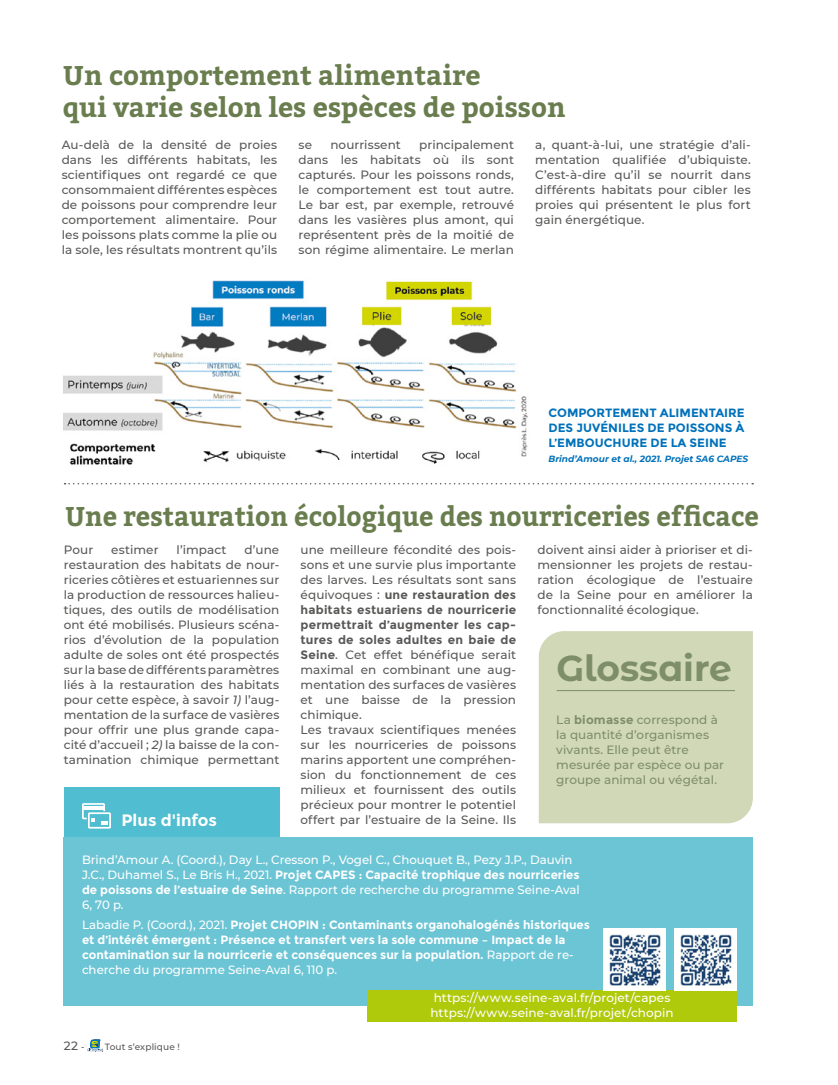
<style>
.page{position:relative;width:838px;height:1085px;background:#fff}
.page>*{position:absolute;margin:0;border:0;box-sizing:border-box;transform-origin:0 0}
.t1{font:700 36px "Montserrat Alternates";color:#7e8e69}
.t2{font:700 27px/32.4px "Bitter";color:#697d4e}
.t3{font:700 27px "Bitter";color:#697d4e;scale:.95 1}
.t4{font:700 16.5px "Montserrat";color:#fff}
.t5{font:500 12px/15px "Montserrat";letter-spacing:.005em;color:#595857;text-align:justify}
.t6{font:500 12px/15px "Montserrat";color:#fff}
.t7{font:700 12px/15px "Montserrat";color:#fff}
.t8{font:500 12px/15px "Montserrat";letter-spacing:.005em;color:#7e8e69}
.t9{font:700 12px/15px "Montserrat";color:#0071ba;text-align:justify}
.t10{font:italic 700 9px "Montserrat";color:#0071ba}
.t11{font:500 9px "Montserrat";letter-spacing:.015em;color:#595857}
.s1{font-style:italic}
.s2{font-weight:700}
.s3{font-weight:500}
.s4{font-size:9px}
</style>
<div class="page">
<svg style="left:87px;top:1039px;width:16px;height:13px"></svg>
<img style="left:64px;top:280px;width:464px;height:185px">
<div style="left:64px;top:787px;width:215px;height:49px;background:#50bed0"></div>
<div style="left:64px;top:836px;width:689px;height:169px;background:#6cc5d5"></div>
<svg style="left:82px;top:803px;width:29px;height:25px"></svg>
<div style="left:367px;top:989px;width:369px;height:31px;background:#afca0b"></div>
<img style="left:674px;top:928px;width:62px;height:61px">
<img style="left:603px;top:928px;width:62px;height:61px">
<div style="left:539px;top:631px;width:214px;height:192px;background:#d1d8b8"></div>
<hr style="left:556px;top:690px;width:179px;height:1px;background:#7e8e69">
<svg style="left:65px;top:483px;width:688px;height:1px"></svg>
<hr style="left:837px;top:0;width:1px;height:472px;background:#ec88b5">
<p class="t2" style="left:63px;top:60px;width:504px">Un comportement alimentaire<br>qui varie selon les espèces de poisson</p>
<p class="t5" style="left:62px;top:137px;width:217px">Au-delà de la densité de proies dans les différents habitats, les scientifiques ont regardé ce que consommaient différentes espèces de poissons pour comprendre leur comportement alimentaire. Pour les poissons plats comme la plie ou la sole, les résultats montrent qu’ils</p>
<p class="t5" style="left:298px;top:137px;width:15px">se</p>
<p class="t5" style="left:330px;top:137px;width:72px">nourrissent</p>
<p class="t5" style="left:298px;top:137px;width:217px;text-indent:121px">principalement dans les habitats où ils sont capturés. Pour les poissons ronds, le comportement est tout autre.<br>Le bar est, par exemple, retrouvé dans les vasières plus amont, qui représentent près de la moitié de son régime alimentaire. Le merlan</p>
<p class="t5" style="left:535px;top:137px;width:217px">a, quant-à-lui, une stratégie d’ali&shy;mentation qualifiée d’ubiquiste.<br>C’est-à-dire qu’il se nourrit dans différents habitats pour cibler les proies qui présentent le plus fort gain énergétique.</p>
<p class="t9" style="left:548px;top:405px;width:198px">COMPORTEMENT ALIMENTAIRE DES JUVÉNILES DE POISSONS À L’EMBOUCHURE DE LA SEINE</p>
<p class="t10" style="left:548px;top:452px;width:201px">Brind’Amour et al., 2021. Projet SA6 CAPES</p>
<p class="t3" style="left:65px;top:499px;width:732px">Une restauration écologique des nourriceries efficace</p>
<p class="t5" style="left:64px;top:542px;width:31px">Pour</p>
<p class="t5" style="left:111px;top:542px;width:49px">estimer</p>
<p class="t5" style="left:176px;top:542px;width:52px">l’impact</p>
<p class="t5" style="left:64px;top:542px;width:217px;text-indent:181px">d’une restauration des habitats de nour&shy;riceries côtières et estuariennes sur la production de ressources halieu&shy;tiques, des outils de modélisation ont été mobilisés. Plusieurs scéna&shy;rios d’évolution de la population adulte de soles ont été prospectés sur la base de différents paramètres liés à la restauration des habitats pour cette espèce, à savoir <span class="s1">1)</span> l’aug&shy;mentation de la surface de vasières pour offrir une plus grande capa&shy;cité d’accueil ; <span class="s1">2)</span> la baisse de la con&shy;tamination chimique permettant</p>
<p class="t5" style="left:300px;top:542px;width:217px;text-align:left">une meilleure fécondité des pois&shy;sons et une survie plus importante des larves. Les résultats sont sans équivoques : <span class="s2">une restauration des habitats estuariens de nourricerie permettrait d’augmenter les cap&shy;tures de soles adultes en baie de<br>Seine</span>. Cet effet bénéfique serait maximal en combinant une aug&shy;mentation des surfaces de vasières et une baisse de la pression chimique.<br>Les travaux scientifiques menées sur les nourriceries de poissons marins apportent une compréhen&shy;sion du fonctionnement de ces milieux et fournissent des outils précieux pour montrer le potentiel offert par l’estuaire de la Seine. Ils</p>
<p class="t5" style="left:537px;top:542px;width:217px">doivent ainsi aider à prioriser et di&shy;mensionner les projets de restau&shy;ration écologique de l’estuaire de la Seine pour en améliorer la fonctionnalité écologique.</p>
<p class="t1" style="left:556px;top:642px;width:177px">Glossaire</p>
<p class="t8" style="left:556px;top:711px;width:169px">La <span class="s2">biomasse</span> correspond à la quantité d’organismes vivants. Elle peut être mesurée par espèce ou par groupe animal ou végétal.</p>
<p class="t4" style="left:121px;top:810px;width:97px">Plus d'infos</p>
<p class="t6" style="left:82px;top:851px;width:499px">Brind’Amour A. (Coord.), Day L., Cresson P., Vogel C., Chouquet B., Pezy J.P., Dauvin J.C., Duhamel S., Le Bris H., 2021. <span class="s2">Projet CAPES : Capacité trophique des nourriceries de poissons de l’estuaire de Seine</span>. Rapport de recherche du programme Seine-Aval 6, 70 p.</p>
<p class="t7" style="left:82px;top:916px;width:509px"><span class="s3">Labadie P. (Coord.), 2021.</span> Projet CHOPIN : Contaminants organohalogénés historiques et d’intérêt émergent : Présence et transfert vers la sole commune – Impact de la contamination sur la nourricerie et conséquences sur la population. <span class="s3">Rapport de re&shy;cherche du programme Seine-Aval 6, 110 p.</span></p>
<p class="t6" style="left:430px;top:989px;width:245px">https://www.seine-aval.fr/projet/capes https://www.seine-aval.fr/projet/chopin</p>
<p class="t5" style="left:64px;top:1037px;width:22px">22 <span class="s4">-</span></p>
<p class="t11" style="left:105px;top:1040px;width:76px">Tout s’explique !</p>
</div>
